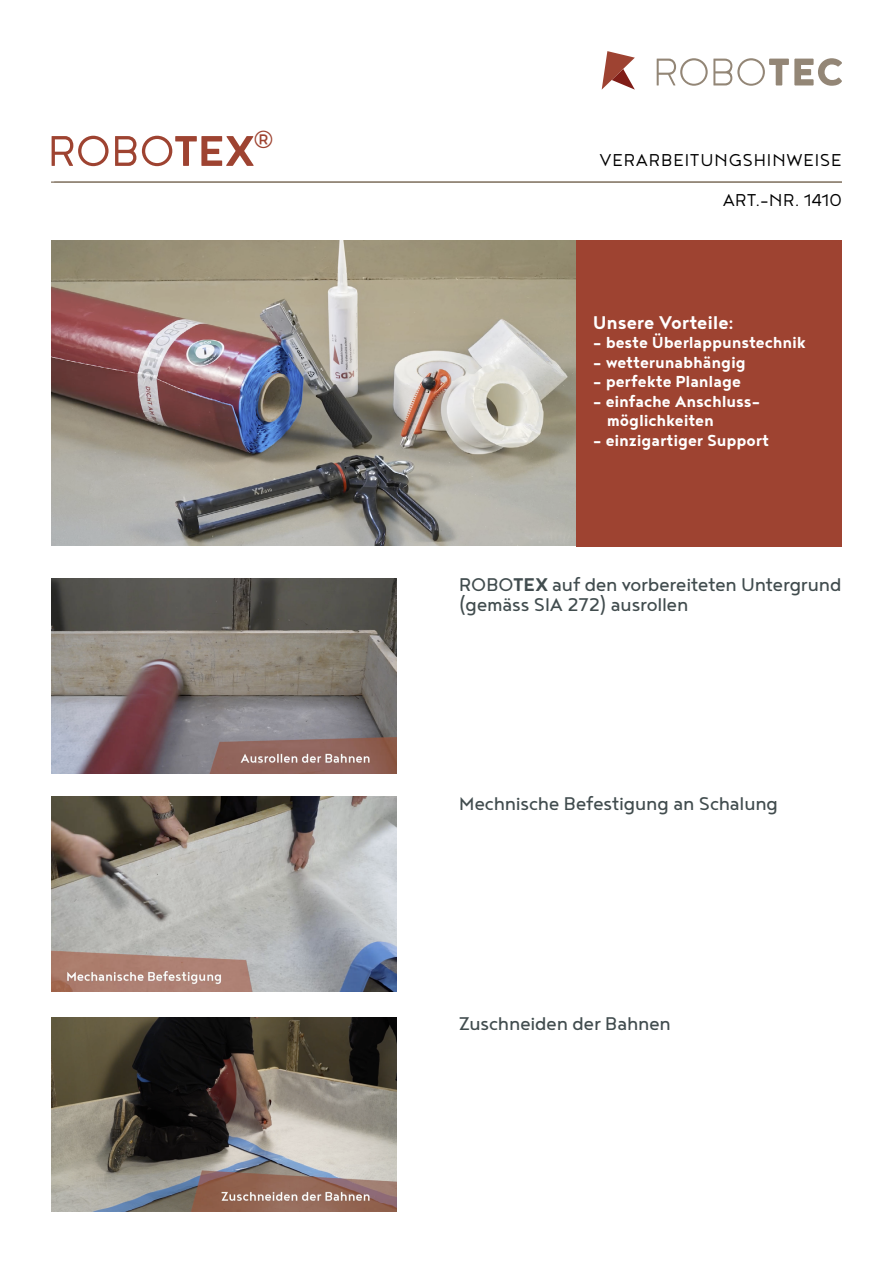
<style>
.page{position:relative;width:893px;height:1263px;background:#fff}
.page>*{position:absolute;margin:0;border:0;box-sizing:border-box;transform-origin:0 0}
.t1{font:300 52.5px "Noyh";color:#9e4331}
.t2{font:22.5px/19.5px "Noyh";letter-spacing:-.005em;color:#414c4e}
.t3{font:700 22.5px "Noyh";letter-spacing:-.005em;color:#fff}
.t4{font:300 21px/40.5px "Noyh";letter-spacing:.035em;color:#000;text-align:right}
.t5{font:700 19.5px/19.5px "Noyh";letter-spacing:-.005em;color:#fff}
.s1{font-weight:700}
</style>
<div class="page">
<svg style="left:657px;top:58px;width:185px;height:28px"></svg>
<svg style="left:602px;top:51px;width:33px;height:39px"></svg>
<hr style="left:51px;top:181px;width:791px;height:2px;background:#948778">
<img style="left:51px;top:240px;width:525px;height:306px">
<div style="left:576px;top:240px;width:265px;height:307px;background:#9e4331"></div>
<img style="left:51px;top:796px;width:346px;height:195px">
<img style="left:51px;top:1017px;width:346px;height:195px">
<img style="left:51px;top:579px;width:346px;height:194px">
<h1 class="t1" style="left:48px;top:122px;width:228px">ROBO<span class="s1">TEX</span><sup>®</sup></h1>
<p class="t4" style="left:599px;top:139px;width:244px">VERARBEITUNGSHINWEISE<br>ART.-NR. 1410</p>
<p class="t3" style="left:593px;top:309px;width:143px">Unsere Vorteile:</p>
<p class="t5" style="left:593px;top:332px;width:215px">- beste Überlappunstechnik</p>
<p class="t5" style="left:593px;top:352px;width:155px">- wetterunabhängig</p>
<p class="t5" style="left:593px;top:371px;width:150px">- perfekte Planlage</p>
<p class="t5" style="left:607px;top:391px;width:155px;text-indent:-14px">- einfache Anschluss&shy;möglichkeiten</p>
<p class="t5" style="left:593px;top:430px;width:178px">- einzigartiger Support</p>
<p class="t2" style="left:459px;top:574px;width:384px">ROBO<span class="s1">TEX</span> auf den vorbereiteten Untergrund (gemäss SIA 272) ausrollen</p>
<p class="t2" style="left:459px;top:793px;width:320px">Mechnische Befestigung an Schalung</p>
<p class="t2" style="left:459px;top:1013px;width:213px">Zuschneiden der Bahnen</p>
</div>
